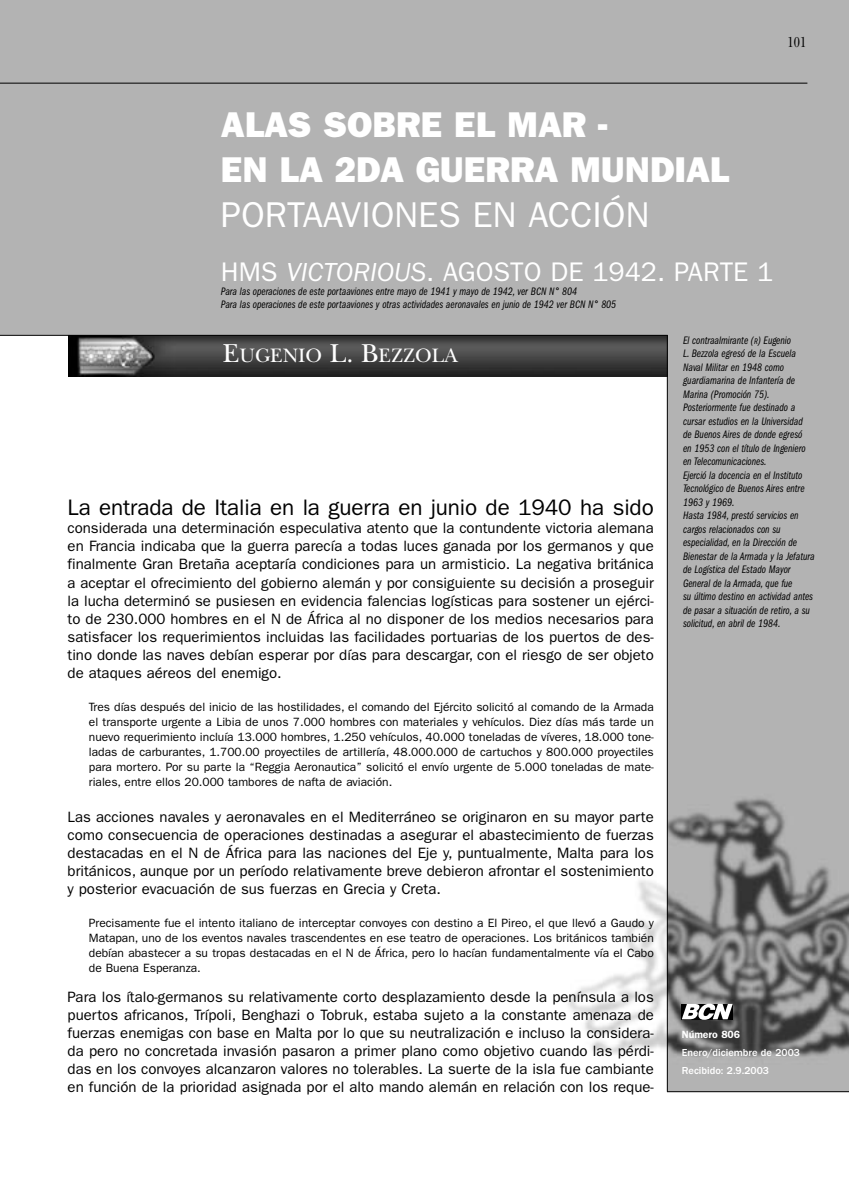
<style>
.page{position:relative;width:849px;height:1190px;background:#fff}
.page>*{position:absolute;margin:0;border:0;box-sizing:border-box;transform-origin:0 0}
.t1{font:800 36px/45px "Franklin Gothic";color:#fff}
.t2{font:36px "Franklin Gothic";color:#fff}
.t3{font:27px "Franklin Gothic";color:#fff}
.t4{font:22.5px "Franklin Gothic";letter-spacing:-.005em;color:#000}
.t5{font:20.25px "New Baskerville";color:#fff}
.t6{font:15px/18px "Franklin Gothic";color:#000;text-align:justify}
.t7{font:15px "New Baskerville";color:#000;scale:.8 1}
.t8{font:12px/15px "Franklin Gothic";color:#000;text-align:justify}
.t9{font:11.25px/13.5px "Franklin Gothic Book Cmpr Ital";color:#000}
.t10{font:500 10.5px/18px "Franklin Gothic";color:#fff}
.t11{font:600 10.5px "Franklin Gothic";color:#fff}
.s1{font-style:italic}
.s2{font-size:27px}
.s3{font-size:8.4px}
</style>
<div class="page">
<div style="left:0;top:0;width:849px;height:335px;background:#b3b3b3"></div>
<img style="left:567px;top:786px;width:282px;height:307px">
<div style="left:667px;top:334px;width:182px;height:757px;background:#b3b3b3"></div>
<img style="left:668px;top:798px;width:181px;height:260px">
<img style="left:69px;top:336px;width:598px;height:40px">
<hr style="left:0;top:335px;width:668px;height:1px;background:#000">
<hr style="left:667px;top:335px;width:1px;height:756px;background:#000">
<hr style="left:0;top:83px;width:807px;height:1px;background:#000">
<svg style="left:682px;top:1003px;width:51px;height:16px"></svg>
<hr style="left:667px;top:1091px;width:182px;height:1px;background:#000">
<p class="t7" style="left:788px;top:37px;width:25px">101</p>
<h1 class="t1" style="left:221px;top:105px;width:510px">ALAS SOBRE EL MAR -<br>EN LA 2DA GUERRA MUNDIAL</h1>
<h1 class="t2" style="left:221px;top:203px;width:430px">PORTAAVIONES EN ACCIÓN</h1>
<h2 class="t3" style="left:221px;top:263px;width:554px">HMS <span class="s1">VICTORIOUS</span>. AGOSTO DE 1942. PARTE 1</h2>
<p class="t9" style="left:221px;top:285px;width:397px">Para las operaciones de este portaaviones entre mayo de 1941 y mayo de 1942, ver BCN N° 804<br>Para las operaciones de este portaaviones y otras actividades aeronavales en junio de 1942 ver BCN N° 805</p>
<h3 class="t5" style="left:223px;top:348px;width:237px"><span class="s2">E</span>UGENIO <span class="s2">L. B</span>EZZOLA</h3>
<h3 class="t4" style="left:68px;top:500px;width:588px">La entrada de Italia en la guerra en junio de 1940 ha sido</h3>
<p class="t6" style="left:68px;top:520px;width:588px">considerada una determinación especulativa atento que la contundente victoria alemana en Francia indicaba que la guerra parecía a todas luces ganada por los germanos y que finalmente Gran Bretaña aceptaría condiciones para un armisticio. La negativa británica a aceptar el ofrecimiento del gobierno alemán y por consiguiente su decisión a proseguir la lucha determinó se pusiesen en evidencia falencias logísticas para sostener un ejérci&shy;to de 230.000 hombres en el N de África al no disponer de los medios necesarios para satisfacer los requerimientos incluidas las facilidades portuarias de los puertos de des&shy;tino donde las naves debían esperar por días para descargar, con el riesgo de ser objeto de ataques aéreos del enemigo.</p>
<p class="t8" style="left:89px;top:700px;width:567px">Tres días después del inicio de las hostilidades, el comando del Ejército solicitó al comando de la Armada el transporte urgente a Libia de unos 7.000 hombres con materiales y vehículos. Diez días más tarde un nuevo requerimiento incluía 13.000 hombres, 1.250 vehículos, 40.000 toneladas de víveres, 18.000 tone&shy;ladas de carburantes, 1.700.00 proyectiles de artillería, 48.000.000 de cartuchos y 800.000 proyectiles para mortero. Por su parte la “Reggia Aeronautica” solicitó el envío urgente de 5.000 toneladas de mate&shy;riales, entre ellos 20.000 tambores de nafta de aviación.</p>
<p class="t6" style="left:68px;top:808px;width:588px">Las acciones navales y aeronavales en el Mediterráneo se originaron en su mayor parte como consecuencia de operaciones destinadas a asegurar el abastecimiento de fuerzas destacadas en el N de África para las naciones del Eje y, puntualmente, Malta para los británicos, aunque por un período relativamente breve debieron afrontar el sostenimiento y posterior evacuación de sus fuerzas en Grecia y Creta.</p>
<p class="t8" style="left:89px;top:916px;width:567px">Precisamente fue el intento italiano de interceptar convoyes con destino a El Pireo, el que llevó a Gaudo y Matapan, uno de los eventos navales trascendentes en ese teatro de operaciones. Los británicos también debían abastecer a su tropas destacadas en el N de África, pero lo hacían fundamentalmente vía el Cabo de Buena Esperanza.</p>
<p class="t6" style="left:68px;top:988px;width:588px">Para los ítalo-germanos su relativamente corto desplazamiento desde la península a los puertos africanos, Trípoli, Benghazi o Tobruk, estaba sujeto a la constante amenaza de fuerzas enemigas con base en Malta por lo que su neutralización e incluso la considera&shy;da pero no concretada invasión pasaron a primer plano como objetivo cuando las pérdi&shy;das en los convoyes alcanzaron valores no tolerables. La suerte de la isla fue cambiante en función de la prioridad asignada por el alto mando alemán en relación con los reque-</p>
<p class="t9" style="left:683px;top:334px;width:133px">El contraalmirante (<span class="s3">R</span>) Eugenio<br>L. Bezzola egresó de la Escuela<br>Naval Militar en 1948 como guardiamarina de Infantería de<br>Marina (Promoción 75).<br>Posteriormente fue destinado a cursar estudios en la Universidad<br>de Buenos Aires de donde egresó<br>en 1953 con el título de Ingeniero en Telecomunicaciones.<br>Ejerció la docencia en el Instituto<br>Tecnológico de Buenos Aires entre<br>1963 y 1969.<br>Hasta 1984, prestó servicios en cargos relacionados con su especialidad, en la Dirección de<br>Bienestar de la Armada y la Jefatura de Logística del Estado Mayor<br>General de la Armada, que fue<br>su último destino en actividad antes de pasar a situación de retiro, a su solicitud, en abril de 1984.</p>
<p class="t11" style="left:682px;top:1030px;width:60px">Número 806</p>
<p class="t10" style="left:682px;top:1044px;width:120px">Enero/diciembre de 2003<br>Recibido: 2.9.2003</p>
</div>
